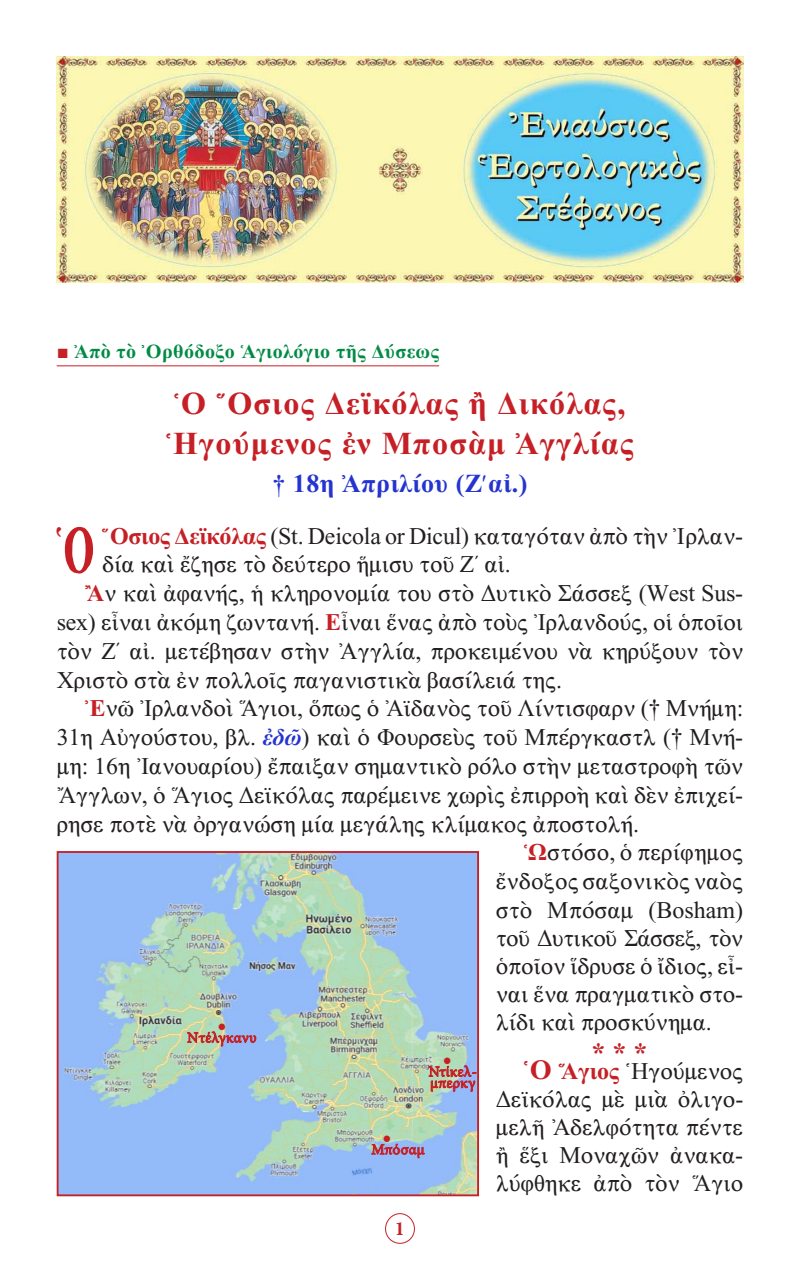
<style>
.page{position:relative;width:800px;height:1270px;background:#fff}
.page>*{position:absolute;margin:0;border:0;box-sizing:border-box;transform-origin:0 0}
.t1{font:48.8px "BYZIMAK";color:#c62026}
.t2{font:32px "CTOS New Times Bold Test 1";letter-spacing:.04em;color:#c62026}
.Asteriskoi{font:28px "CTOS New Times Bold Test 1";color:#c62026}
.t3{font:26px "CTOS New Times Bold Test 1";letter-spacing:.02em;color:#2534d0}
.t4{font:24px/28.8px "CTOS New Times Roman Test 1";letter-spacing:-.01em;color:#231f20;text-align:justify}
.t5{font:20px "CTOS New Times Bold Test 1";letter-spacing:.02em;color:#008b44}
.t6{font:700 20px "Minion Pro";color:#c62026}
.t7{font:14.8px "Minion Pro";letter-spacing:.02em;color:#c62026}
.t8{font:700 14.8px "Palatino Linotype";color:#c62026}
.s1{font-family:"CTOS New Times Roman Test 1";color:#c62026}
.s2{font-size:65px}
.s3{font-family:"CTOS New Times Bold Test 1";color:#c62026}
.s4{font-family:"CTOS New Times Bold Italic Test 1";color:#2534d0}
.s5{font-family:"CTOS New Times Bold Test 1";font-size:28px;color:#c62026}
</style>
<div class="page">
<div style="left:385px;top:1213px;width:30px;height:31px;border:1px solid #c62026;border-radius:50%"></div>
<img style="left:57px;top:57px;width:686px;height:226px">
<hr style="left:57px;top:365px;width:382px;height:1px;background:#c62026">
<img style="left:60px;top:854px;width:416px;height:339px">
<div style="left:57px;top:851px;width:422px;height:345px;border:2px solid #c62026"></div>
<svg style="left:371px;top:1104px;width:54px;height:90px;background:#a7becc"></svg>
<svg style="left:428px;top:1065px;width:48px;height:27px"></svg>
<svg style="left:187px;top:1030px;width:69px;height:17px"></svg>
<p class="t5" style="left:57px;top:340px;width:384px"><span class="s1">■</span> Ἀπὸ τὸ Ὀρθόδοξο Ἁγιολόγιο τῆς Δύσεως</p>
<p class="t2" style="left:175px;top:386px;width:452px">Ὁ Ὅσιος Δεϊκόλας ἢ Δικόλας,</p>
<p class="t2" style="left:166px;top:426px;width:469px">Ἡγούμενος ἐν Μποσὰμ Ἀγγλίας</p>
<p class="t3" style="left:272px;top:469px;width:257px">† 18η Ἀπριλίου (Ζ΄αἰ.)</p>
<p class="t1" style="left:51px;top:516px;width:46px">῾<span class="s2">Ο</span></p>
<p class="t4" style="left:102px;top:521px;width:643px"><span class="s3">Ὅσιος Δεϊκόλας</span> (St. Deicola or Dicul) καταγόταν ἀπὸ τὴν Ἰρλαν&shy;δία καὶ ἔζησε τὸ δεύτερο ἥμισυ τοῦ Ζ΄ αἰ.</p>
<p class="t4" style="left:57px;top:579px;width:688px;text-indent:28px"><span class="s3">Ἂ</span>ν καὶ ἀφανής, ἡ κληρονομία του στὸ Δυτικὸ Σάσσεξ (West Sus&shy;sex) εἶναι ἀκόμη ζωντανή. <span class="s3">Ε</span>ἶναι ἕνας ἀπὸ τοὺς Ἰρλανδούς, οἱ ὁποῖοι τὸν Ζ΄ αἰ. μετέβησαν στὴν Ἀγγλία, προκειμένου νὰ κηρύξουν τὸν Χριστὸ στὰ ἐν πολλοῖς παγανιστικὰ βασίλειά της.</p>
<p class="t4" style="left:57px;top:694px;width:688px;text-indent:28px"><span class="s3">Ἐ</span>νῶ Ἰρλανδοὶ Ἅγιοι, ὅπως ὁ Ἀϊδανὸς τοῦ Λίντισφαρν († Μνήμη:<br>31η Αὐγούστου, βλ. <span class="s4">ἐδῶ</span>) καὶ ὁ Φουρσεὺς τοῦ Μπέργκαστλ († Μνή&shy;μη: 16η Ἰανουαρίου) ἔπαιξαν σημαντικὸ ρόλο στὴν μεταστροφὴ τῶν Ἄγγλων, ὁ Ἅγιος Δεϊκόλας παρέμεινε χωρὶς ἐπιρροὴ καὶ δὲν ἐπιχεί&shy;ρησε ποτὲ νὰ ὀργανώση μία μεγάλης κλίμακος ἀποστολή.</p>
<p class="t4" style="left:524px;top:838px;width:221px"><span class="s3">Ὡ</span>στόσο, ὁ περίφημος</p>
<p class="t4" style="left:496px;top:867px;width:249px;line-height:28.2px">ἔνδοξος σαξονικὸς ναὸς στὸ Μπόσαμ (Bosham) τοῦ Δυτικοῦ Σάσσεξ, τὸν ὁποῖον ἵδρυσε ὁ ἴδιος, εἶ&shy;ναι ἕνα πραγματικὸ στο&shy;λίδι καὶ προσκύνημα.</p>
<p class="Asteriskoi" style="left:592px;top:1037px;width:57px">* * *</p>
<p class="t4" style="left:524px;top:1056px;width:221px"><span class="s5">Ὁ</span> <span class="s3">Ἅγιος</span> Ἡγούμενος</p>
<p class="t4" style="left:496px;top:1084px;width:249px">Δεϊκόλας μὲ μιὰ ὀλιγο-</p>
<p class="t4" style="left:496px;top:1113px;width:249px;line-height:28px">μελῆ Ἀδελφότητα πέντε ἢ ἕξι Μοναχῶν ἀνακα&shy;λύφθηκε ἀπὸ τὸν Ἅγιο</p>
<p class="t8" style="left:217px;top:1016px;width:10px">●</p>
<p class="t7" style="left:187px;top:1028px;width:71px">Nτέλγκανυ</p>
<p class="t8" style="left:443px;top:1050px;width:10px">●</p>
<p class="t7" style="left:429px;top:1062px;width:50px">Ντίκελ-</p>
<p class="t7" style="left:430px;top:1073px;width:47px">μπερκγ</p>
<p class="t8" style="left:382px;top:1127px;width:10px">●</p>
<p class="t7" style="left:371px;top:1139px;width:55px">Μπόσαμ</p>
<p class="t6" style="left:395px;top:1215px;width:11px">1</p>
</div>
